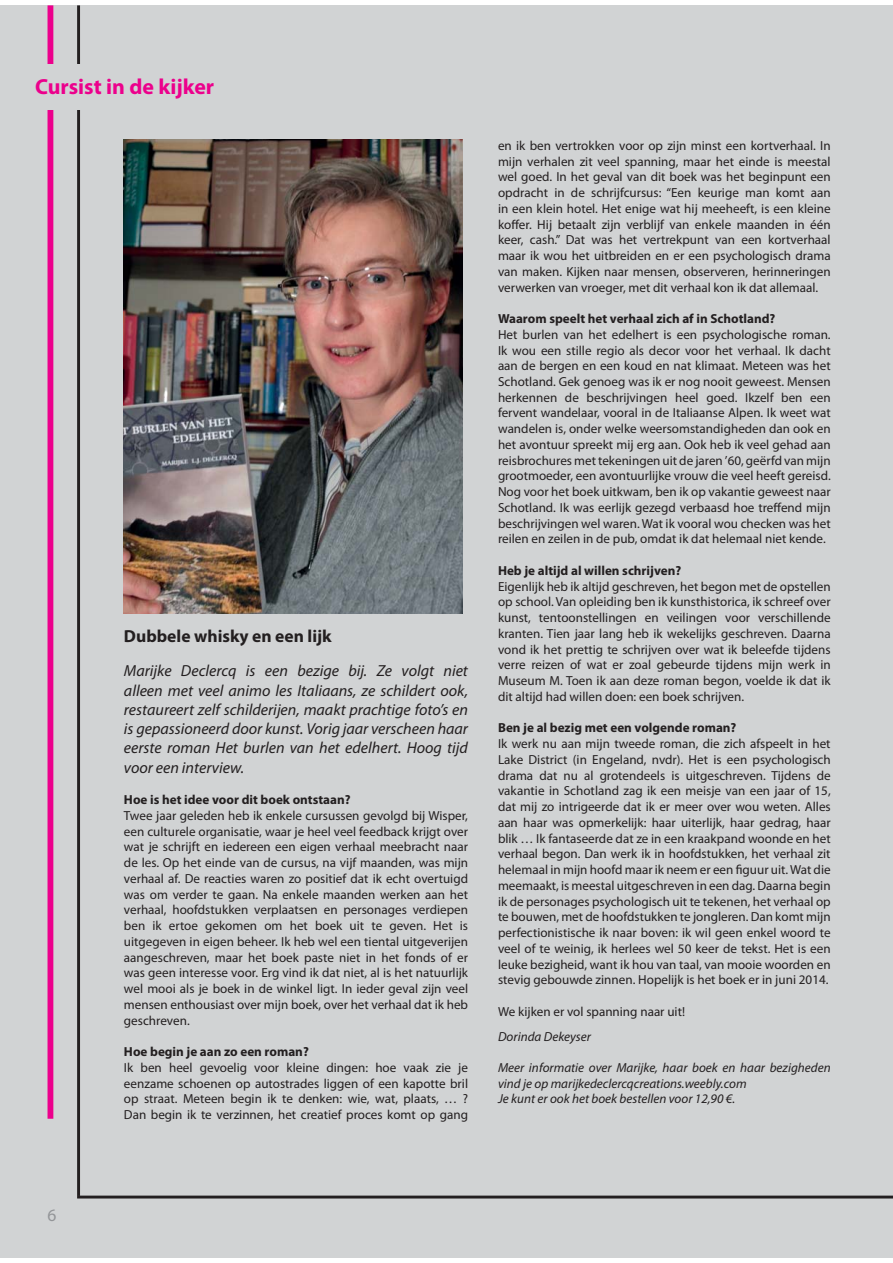
<style>
.page{position:relative;width:893px;height:1263px;background:#fff}
.page>*{position:absolute;margin:0;border:0;box-sizing:border-box;transform-origin:0 0}
.t1{font:700 21.9px "Myriad Pro";color:#ec008c}
.t2{font:700 17.55px "Myriad Pro";color:#231f20}
.t3{font:17.55px "Myriad Pro";color:#939598}
.t4{font:italic 16.05px/19.2px "Myriad Pro";color:#231f20;text-align:justify}
.t5{font:13.05px/15.8px "Myriad Pro";color:#231f20;text-align:justify}
.t6{font:700 13.05px "Myriad Pro";color:#231f20}
.t7{font:italic 13.05px/15.8px "Myriad Pro";color:#231f20}
</style>
<div class="page">
<div style="left:0;top:5px;width:893px;height:1252px;background:#d1d3d4"></div>
<hr style="left:77px;top:5px;width:3px;height:1191px;background:#231f20">
<div style="left:48px;top:5px;width:5px;height:1114px;background:#ec008c"></div>
<svg style="left:77px;top:1196px;width:816px;height:3px;background:#3e3b3c"></svg>
<div style="left:32px;top:65px;width:61px;height:45px;background:#d1d3d4"></div>
<img style="left:124px;top:140px;width:339px;height:474px">
<h1 class="t1" style="left:35px;top:78px;width:181px">Cursist in de kijker</h1>
<h2 class="t2" style="left:124px;top:629px;width:209px">Dubbele whisky en een lijk</h2>
<p class="t4" style="left:124px;top:663px;width:346px">Marijke Declercq is een bezige bij. Ze volgt niet alleen met veel animo les Italiaans, ze schildert ook, restaureert zelf schilderijen, maakt prachtige foto’s en is gepassioneerd door kunst. Vorig jaar verscheen haar eerste roman Het burlen van het edelhert. Hoog tijd voor een interview.</p>
<p class="t6" style="left:124px;top:795px;width:228px">Hoe is het idee voor dit boek ontstaan?</p>
<p class="t5" style="left:124px;top:809px;width:346px">Twee jaar geleden heb ik enkele cursussen gevolgd bij Wisper, een culturele organisatie, waar je heel veel feedback krijgt over wat je schrijft en iedereen een eigen verhaal meebracht naar de les. Op het einde van de cursus, na vijf maanden, was mijn verhaal af. De reacties waren zo positief dat ik echt overtuigd was om verder te gaan. Na enkele maanden werken aan het verhaal, hoofdstukken verplaatsen en personages verdiepen ben ik ertoe gekomen om het boek uit te geven. Het is uitgegeven in eigen beheer. Ik heb wel een tiental uitgeverijen aangeschreven, maar het boek paste niet in het fonds of er was geen interesse voor. Erg vind ik dat niet, al is het natuurlijk wel mooi als je boek in de winkel ligt. In ieder geval zijn veel mensen enthousiast over mijn boek, over het verhaal dat ik heb geschreven.</p>
<p class="t6" style="left:124px;top:1047px;width:186px">Hoe begin je aan zo een roman?</p>
<p class="t5" style="left:124px;top:1060px;width:346px">Ik ben heel gevoelig voor kleine dingen: hoe vaak zie je eenzame schoenen op autostrades liggen of een kapotte bril op straat. Meteen begin ik te denken: wie, wat, plaats, … ?<br>Dan begin ik te verzinnen, het creatief proces komt op gang</p>
<p class="t5" style="left:498px;top:138px;width:334px">en ik ben vertrokken voor op zijn minst een kortverhaal. In mijn verhalen zit veel spanning, maar het einde is meestal wel goed. In het geval van dit boek was het beginpunt een opdracht in de schrijfcursus: “Een keurige man komt aan in een klein hotel. Het enige wat hij meeheeft, is een kleine koffer. Hij betaalt zijn verblijf van enkele maanden in één keer, cash.” Dat was het vertrekpunt van een kortverhaal maar ik wou het uitbreiden en er een psychologisch drama van maken. Kijken naar mensen, observeren, herinneringen verwerken van vroeger, met dit verhaal kon ik dat allemaal.</p>
<p class="t6" style="left:498px;top:314px;width:279px">Waarom speelt het verhaal zich af in Schotland?</p>
<p class="t5" style="left:498px;top:327px;width:334px">Het burlen van het edelhert is een psychologische roman.<br>Ik wou een stille regio als decor voor het verhaal. Ik dacht aan de bergen en een koud en nat klimaat. Meteen was het Schotland. Gek genoeg was ik er nog nooit geweest. Mensen herkennen de beschrijvingen heel goed. Ikzelf ben een fervent wandelaar, vooral in de Italiaanse Alpen. Ik weet wat wandelen is, onder welke weersomstandigheden dan ook en het avontuur spreekt mij erg aan. Ook heb ik veel gehad aan reisbrochures met tekeningen uit de jaren ’60, geërfd van mijn grootmoeder, een avontuurlijke vrouw die veel heeft gereisd.<br>Nog voor het boek uitkwam, ben ik op vakantie geweest naar Schotland. Ik was eerlijk gezegd verbaasd hoe treffend mijn beschrijvingen wel waren. Wat ik vooral wou checken was het reilen en zeilen in de pub, omdat ik dat helemaal niet kende.</p>
<p class="t6" style="left:498px;top:566px;width:185px">Heb je altijd al willen schrijven?</p>
<p class="t5" style="left:498px;top:579px;width:334px">Eigenlijk heb ik altijd geschreven, het begon met de opstellen op school. Van opleiding ben ik kunsthistorica, ik schreef over kunst, tentoonstellingen en veilingen voor verschillende kranten. Tien jaar lang heb ik wekelijks geschreven. Daarna vond ik het prettig te schrijven over wat ik beleefde tijdens verre reizen of wat er zoal gebeurde tijdens mijn werk in Museum M. Toen ik aan deze roman begon, voelde ik dat ik dit altijd had willen doen: een boek schrijven.</p>
<p class="t6" style="left:498px;top:723px;width:240px">Ben je al bezig met een volgende roman?</p>
<p class="t5" style="left:498px;top:737px;width:334px">Ik werk nu aan mijn tweede roman, die zich afspeelt in het Lake District (in Engeland, nvdr). Het is een psychologisch drama dat nu al grotendeels is uitgeschreven. Tijdens de vakantie in Schotland zag ik een meisje van een jaar of 15, dat mij zo intrigeerde dat ik er meer over wou weten. Alles aan haar was opmerkelijk: haar uiterlijk, haar gedrag, haar blik … Ik fantaseerde dat ze in een kraakpand woonde en het verhaal begon. Dan werk ik in hoofdstukken, het verhaal zit helemaal in mijn hoofd maar ik neem er een figuur uit. Wat die meemaakt, is meestal uitgeschreven in een dag. Daarna begin ik de personages psychologisch uit te tekenen, het verhaal op te bouwen, met de hoofdstukken te jongleren. Dan komt mijn perfectionistische ik naar boven: ik wil geen enkel woord te veel of te weinig, ik herlees wel 50 keer de tekst. Het is een leuke bezigheid, want ik hou van taal, van mooie woorden en stevig gebouwde zinnen. Hopelijk is het boek er in juni 2014.</p>
<p class="t5" style="left:498px;top:1004px;width:189px">We kijken er vol spanning naar uit!</p>
<p class="t7" style="left:498px;top:1029px;width:94px">Dorinda Dekeyser</p>
<p class="t7" style="left:498px;top:1061px;width:334px">Meer informatie over Marijke, haar boek en haar bezigheden vind je op marijkedeclercqcreations.weebly.com<br>Je kunt er ook het boek bestellen voor 12,90 €.</p>
<h2 class="t3" style="left:48px;top:1208px;width:10px">6</h2>
</div>
